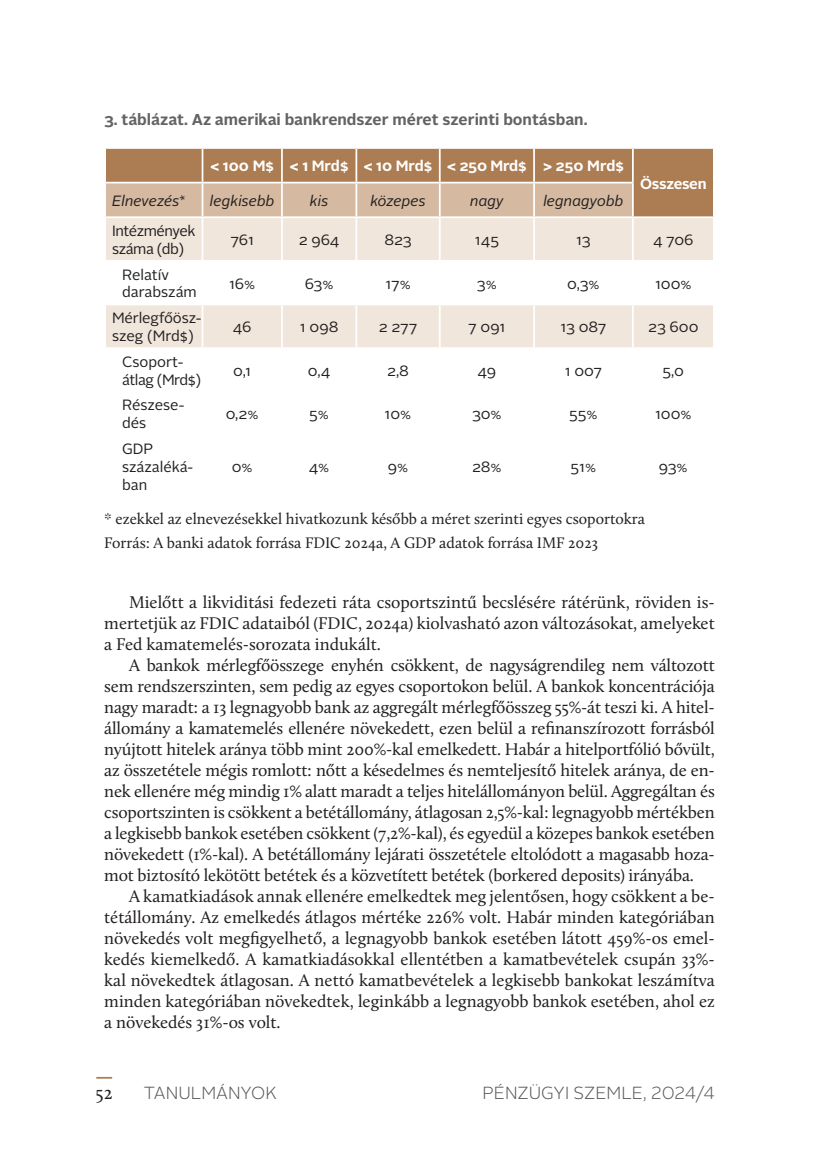
<style>
.page{position:relative;width:819px;height:1166px;background:#fff}
.page>*{position:absolute;margin:0;border:0;box-sizing:border-box;transform-origin:0 0}
.t1{font:19.25px "Calluna";color:#231f20}
.t2{font:17.5px/21px "Calluna";color:#231f20;text-align:justify}
.t3{font:300 17.5px "Alright Sans";color:#57585a}
.t4{font:15.75px/23.8px "Calluna";color:#231f20}
.t5{font:700 15.75px "Alright Sans";color:#636366}
.t6{font:14.88px/17.8px "Alright Sans";letter-spacing:-.005em;color:#231f20}
.t7{font:700 14.88px "Alright Sans";letter-spacing:-.015em;color:#fff}
.t8{font:italic 14.88px "Alright Sans";color:#231f20}
.t9{font:14.88px/17.8px "Alright Sans";letter-spacing:-.03em;color:#231f20}
</style>
<div class="page">
<svg style="left:96px;top:1077px;width:16px;height:1px"></svg>
<div style="left:106px;top:149px;width:607px;height:67px;background:#ac7c52"></div>
<div style="left:106px;top:183px;width:526px;height:33px;background:#d5baa1"></div>
<svg style="left:106px;top:218px;width:607px;height:129px;fill:#f0e6db"></svg>
<hr style="left:202px;top:149px;width:1px;height:33px;background:#fff">
<hr style="left:281px;top:149px;width:2px;height:33px;background:#fff">
<hr style="left:355px;top:149px;width:2px;height:33px;background:#fff">
<hr style="left:439px;top:149px;width:1px;height:33px;background:#fff">
<hr style="left:533px;top:149px;width:2px;height:33px;background:#fff">
<hr style="left:632px;top:149px;width:1px;height:33px;background:#fff">
<hr style="left:104px;top:182px;width:98px;height:1px;background:#fff">
<hr style="left:202px;top:182px;width:80px;height:1px;background:#fff">
<hr style="left:202px;top:183px;width:1px;height:33px;background:#fff">
<hr style="left:282px;top:182px;width:74px;height:1px;background:#fff">
<hr style="left:281px;top:183px;width:2px;height:33px;background:#fff">
<hr style="left:356px;top:182px;width:84px;height:1px;background:#fff">
<hr style="left:355px;top:183px;width:2px;height:33px;background:#fff">
<hr style="left:440px;top:182px;width:94px;height:1px;background:#fff">
<hr style="left:439px;top:183px;width:1px;height:33px;background:#fff">
<hr style="left:534px;top:182px;width:99px;height:1px;background:#fff">
<hr style="left:533px;top:183px;width:2px;height:33px;background:#fff">
<hr style="left:632px;top:183px;width:1px;height:33px;background:#fff">
<hr style="left:202px;top:218px;width:1px;height:42px;background:#fff">
<hr style="left:281px;top:218px;width:2px;height:42px;background:#fff">
<hr style="left:355px;top:218px;width:2px;height:42px;background:#fff">
<hr style="left:439px;top:218px;width:1px;height:42px;background:#fff">
<hr style="left:533px;top:218px;width:2px;height:42px;background:#fff">
<hr style="left:632px;top:218px;width:1px;height:42px;background:#fff">
<hr style="left:104px;top:260px;width:98px;height:2px;background:#fff">
<hr style="left:202px;top:260px;width:80px;height:2px;background:#fff">
<hr style="left:202px;top:262px;width:1px;height:42px;background:#fff">
<hr style="left:282px;top:260px;width:74px;height:2px;background:#fff">
<hr style="left:281px;top:262px;width:2px;height:42px;background:#fff">
<hr style="left:356px;top:260px;width:84px;height:2px;background:#fff">
<hr style="left:355px;top:262px;width:2px;height:42px;background:#fff">
<hr style="left:440px;top:260px;width:94px;height:2px;background:#fff">
<hr style="left:439px;top:262px;width:1px;height:42px;background:#fff">
<hr style="left:534px;top:260px;width:98px;height:2px;background:#fff">
<hr style="left:533px;top:262px;width:2px;height:42px;background:#fff">
<hr style="left:632px;top:260px;width:82px;height:2px;background:#fff">
<hr style="left:632px;top:262px;width:1px;height:42px;background:#fff">
<hr style="left:104px;top:304px;width:98px;height:1px;background:#fff">
<hr style="left:202px;top:304px;width:80px;height:1px;background:#fff">
<hr style="left:202px;top:305px;width:1px;height:42px;background:#fff">
<hr style="left:282px;top:304px;width:74px;height:1px;background:#fff">
<hr style="left:281px;top:305px;width:2px;height:42px;background:#fff">
<hr style="left:356px;top:304px;width:84px;height:1px;background:#fff">
<hr style="left:355px;top:305px;width:2px;height:42px;background:#fff">
<hr style="left:440px;top:304px;width:94px;height:1px;background:#fff">
<hr style="left:439px;top:305px;width:1px;height:42px;background:#fff">
<hr style="left:534px;top:304px;width:98px;height:1px;background:#fff">
<hr style="left:533px;top:305px;width:2px;height:42px;background:#fff">
<hr style="left:632px;top:304px;width:82px;height:1px;background:#fff">
<hr style="left:632px;top:305px;width:1px;height:42px;background:#fff">
<p class="t5" style="left:104px;top:109px;width:485px">3. táblázat. Az amerikai bankrendszer méret szerinti bontásban.</p>
<p class="t7" style="left:210px;top:155px;width:415px">&lt; 100 M$ &lt; 1 Mrd$ &lt; 10 Mrd$ &lt; 250 Mrd$ &gt; 250 Mrd$</p>
<p class="t7" style="left:640px;top:173px;width:68px">Összesen</p>
<p class="t8" style="left:112px;top:191px;width:74px">Elnevezés*</p>
<p class="t8" style="left:210px;top:191px;width:66px">legkisebb</p>
<p class="t8" style="left:310px;top:191px;width:20px">kis</p>
<p class="t8" style="left:370px;top:191px;width:57px">közepes</p>
<p class="t8" style="left:470px;top:191px;width:35px">nagy</p>
<p class="t8" style="left:543px;top:191px;width:82px">legnagyobb</p>
<p class="t9" style="left:112px;top:222px;width:85px">Intézmények száma (db)</p>
<p class="t6" style="left:230px;top:231px;width:25px">761</p>
<p class="t6" style="left:299px;top:231px;width:42px">2 964</p>
<p class="t6" style="left:384px;top:231px;width:29px">823</p>
<p class="t6" style="left:475px;top:231px;width:25px">145</p>
<p class="t6" style="left:576px;top:231px;width:16px">13</p>
<p class="t6" style="left:653px;top:231px;width:42px">4 706</p>
<p class="t6" style="left:122px;top:266px;width:76px">Relatív darabszám</p>
<p class="t6" style="left:229px;top:275px;width:28px">16%</p>
<p class="t6" style="left:305px;top:275px;width:30px">63%</p>
<p class="t6" style="left:385px;top:275px;width:27px">17%</p>
<p class="t6" style="left:477px;top:275px;width:21px">3%</p>
<p class="t6" style="left:567px;top:275px;width:34px">0,3%</p>
<p class="t6" style="left:655px;top:275px;width:38px">100%</p>
<p class="t6" style="left:112px;top:309px;width:91px">Mérlegfőös - szeg (Mrd$)</p>
<p class="t6" style="left:233px;top:318px;width:20px">46</p>
<p class="t6" style="left:300px;top:318px;width:40px">1 098</p>
<p class="t6" style="left:379px;top:318px;width:40px">2 277</p>
<p class="t6" style="left:468px;top:318px;width:39px">7 091</p>
<p class="t6" style="left:560px;top:318px;width:48px">13 087</p>
<p class="t6" style="left:648px;top:318px;width:52px">23 600</p>
<p class="t6" style="left:122px;top:353px;width:81px">Csoport&shy;átlag (Mrd$)</p>
<p class="t6" style="left:233px;top:362px;width:19px">0,1</p>
<p class="t6" style="left:308px;top:362px;width:24px">0,4</p>
<p class="t6" style="left:387px;top:362px;width:23px">2,8</p>
<p class="t6" style="left:477px;top:362px;width:20px">49</p>
<p class="t6" style="left:564px;top:362px;width:39px">1 007</p>
<p class="t6" style="left:662px;top:362px;width:23px">5,0</p>
<p class="t6" style="left:122px;top:397px;width:64px">Részese&shy;dés</p>
<p class="t6" style="left:226px;top:405px;width:34px">0,2%</p>
<p class="t6" style="left:309px;top:405px;width:21px">5%</p>
<p class="t6" style="left:384px;top:405px;width:28px">10%</p>
<p class="t6" style="left:472px;top:405px;width:31px">30%</p>
<p class="t6" style="left:569px;top:405px;width:30px">55%</p>
<p class="t6" style="left:655px;top:405px;width:38px">100%</p>
<p class="t6" style="left:122px;top:440px;width:73px">GDP százaléká&shy;ban</p>
<p class="t6" style="left:232px;top:458px;width:22px">0%</p>
<p class="t6" style="left:309px;top:458px;width:22px">4%</p>
<p class="t6" style="left:388px;top:458px;width:22px">9%</p>
<p class="t6" style="left:472px;top:458px;width:31px">28%</p>
<p class="t6" style="left:570px;top:458px;width:27px">51%</p>
<p class="t6" style="left:659px;top:458px;width:30px">93%</p>
<p class="t4" style="left:104px;top:507px;width:542px">* ezekkel az elnevezésekkel hivatkozunk később a méret szerinti egyes csoportokra<br>Forrás: A banki adatok forrása FDIC 2024a, A GDP adatok forrása IMF 2023</p>
<p class="t2" style="left:104px;top:592px;width:612px;text-indent:25px">Mielőtt a likviditási fedezeti ráta csoportszintű becslésére rátérünk, röviden is&shy;mertetjük az FDIC adataiból (FDIC, 2024a) kiolvasható azon változásokat, amelyeket a Fed kamatemelés-sorozata indukált.</p>
<p class="t2" style="left:104px;top:655px;width:612px;text-indent:25px">A bankok mérlegfőösszege enyhén csökkent, de nagyságrendileg nem változott sem rendszerszinten, sem pedig az egyes csoportokon belül. A bankok koncentrációja nagy maradt: a 13 legnagyobb bank az aggregált mérlegfőösszeg 55%-át teszi ki. A hitel&shy;állomány a kamatemelés ellenére növekedett, ezen belül a refinanszírozott forrásból nyújtott hitelek aránya több mint 200%-kal emelkedett. Habár a hitelportfólió bővült, az összetétele mégis romlott: nőtt a késedelmes és nemteljesítő hitelek aránya, de en&shy;nek ellenére még mindig 1% alatt maradt a teljes hitelállományon belül. Aggregáltan és csoportszinten is csökkent a betétállomány, átlagosan 2,5%-kal: legnagyobb mértékben a legkisebb bankok esetében csökkent (7,2%-kal), és egyedül a közepes bankok esetében növekedett (1%-kal). A betétállomány lejárati összetétele eltolódott a magasabb hoza&shy;mot biztosító lekötött betétek és a közvetített betétek (borkered deposits) irányába.</p>
<p class="t2" style="left:104px;top:886px;width:612px;text-indent:25px">A kamatkiadások annak ellenére emelkedtek meg jelentősen, hogy csökkent a be&shy;tétállomány. Az emelkedés átlagos mértéke 226% volt. Habár minden kategóriában növekedés volt megfigyelhető, a legnagyobb bankok esetében látott 459%-os emel&shy;kedés kiemelkedő. A kamatkiadásokkal ellentétben a kamatbevételek csupán 33%- kal növekedtek átlagosan. A nettó kamatbevételek a legkisebb bankokat leszámítva minden kategóriában növekedtek, leginkább a legnagyobb bankok esetében, ahol ez a növekedés 31%-os volt.</p>
<p class="t1" style="left:96px;top:1081px;width:18px">52</p>
<p class="t3" style="left:144px;top:1081px;width:135px">TANULMÁNYOK</p>
<p class="t3" style="left:482px;top:1081px;width:234px">PÉNZÜGYI SZEMLE, 2024/4</p>
</div>
